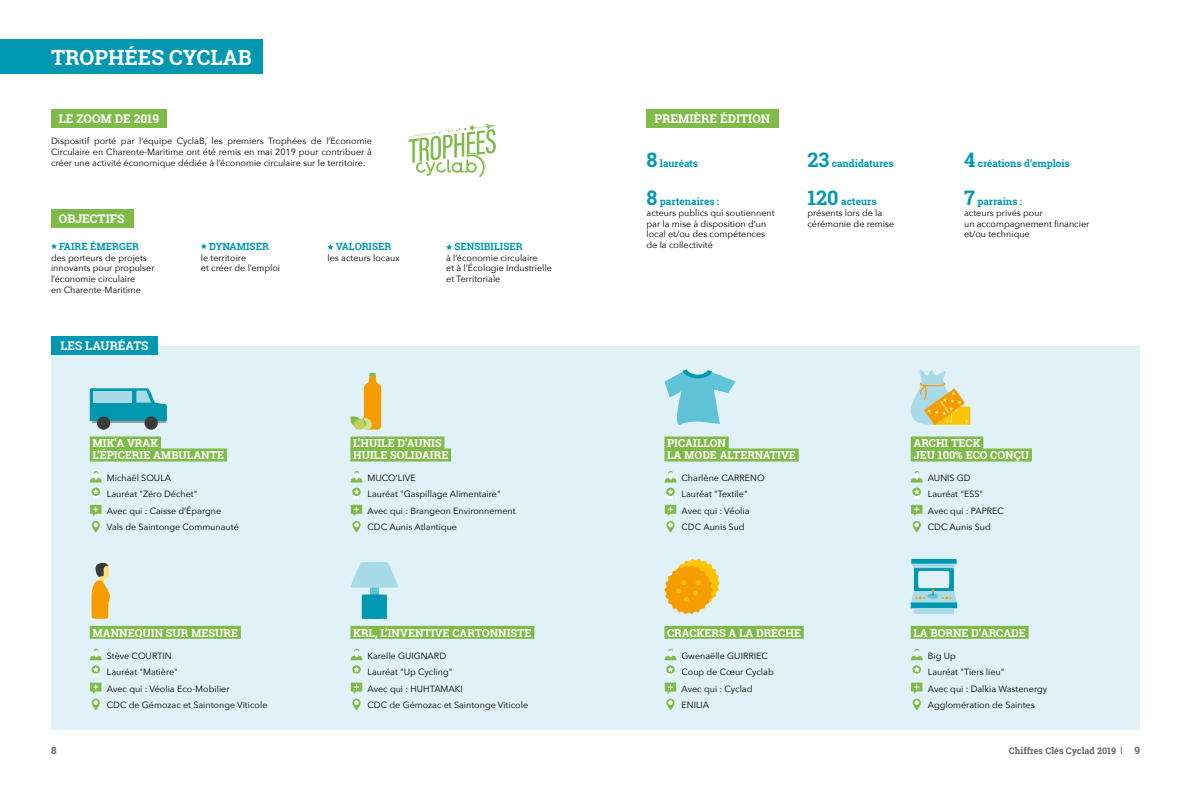
<style>
.page{position:relative;width:1191px;height:794px;background:#fff}
.page>*{position:absolute;margin:0;border:0;box-sizing:border-box;transform-origin:0 0}
.t1{font:700 21px "Roboto Slab";color:#fff}
.t2{font:700 12px "Roboto Slab";color:#fff}
.t3{font:700 11px/12px "Roboto Slab";color:#fff}
.t4{font:700 10px "Roboto Slab";color:#0098b1}
.t5{font:700 10px "Roboto Slab";color:#68685f}
.t6{font:9px/16.5px "Avenir Next";color:#000}
.t7{font:700 9px "Roboto Slab";color:#68685f}
.s1{font-size:20px}
.s2{font-size:10px}
</style>
<div class="page">
<div style="left:51px;top:346px;width:1089px;height:384px;background:#e0f1f7"></div>
<div style="left:0;top:40px;width:262px;height:34px;background:#0098b1"></div>
<div style="left:51px;top:109px;width:116px;height:18px;background:#7fbb48"></div>
<div style="left:51px;top:337px;width:107px;height:18px;background:#0098b1"></div>
<svg style="left:408px;top:124px;width:88px;height:53px"></svg>
<div style="left:664px;top:626px;width:139px;height:13px;background:#7fbb48"></div>
<svg style="left:666px;top:698px;width:8px;height:12px"></svg>
<svg style="left:668px;top:700px;width:5px;height:5px"></svg>
<svg style="left:664px;top:649px;width:12px;height:44px"></svg>
<svg style="left:664px;top:559px;width:55px;height:55px"></svg>
<div style="left:350px;top:436px;width:94px;height:13px;background:#7fbb48"></div>
<div style="left:350px;top:448px;width:101px;height:13px;background:#7fbb48"></div>
<svg style="left:352px;top:521px;width:8px;height:11px"></svg>
<svg style="left:354px;top:522px;width:5px;height:5px"></svg>
<svg style="left:350px;top:471px;width:12px;height:45px"></svg>
<svg style="left:350px;top:372px;width:31px;height:58px"></svg>
<div style="left:910px;top:436px;width:73px;height:13px;background:#7fbb48"></div>
<div style="left:910px;top:448px;width:121px;height:13px;background:#7fbb48"></div>
<svg style="left:912px;top:521px;width:9px;height:11px"></svg>
<svg style="left:914px;top:522px;width:5px;height:5px"></svg>
<svg style="left:910px;top:471px;width:12px;height:45px"></svg>
<div style="left:932px;top:406px;width:38px;height:19px;background:#fdc300"></div>
<svg style="left:910px;top:369px;width:58px;height:56px"></svg>
<div style="left:664px;top:436px;width:64px;height:13px;background:#7fbb48"></div>
<div style="left:664px;top:448px;width:134px;height:13px;background:#7fbb48"></div>
<svg style="left:666px;top:521px;width:8px;height:11px"></svg>
<svg style="left:668px;top:522px;width:5px;height:5px"></svg>
<svg style="left:664px;top:471px;width:12px;height:45px"></svg>
<svg style="left:664px;top:369px;width:71px;height:56px"></svg>
<div style="left:90px;top:436px;width:71px;height:13px;background:#7fbb48"></div>
<div style="left:90px;top:448px;width:137px;height:13px;background:#7fbb48"></div>
<svg style="left:92px;top:521px;width:8px;height:11px"></svg>
<svg style="left:93px;top:522px;width:5px;height:5px"></svg>
<svg style="left:90px;top:471px;width:12px;height:45px"></svg>
<div style="left:92px;top:416px;width:73px;height:7px;background:#9f9e97"></div>
<svg style="left:90px;top:388px;width:77px;height:33px;background:#2ca9bf"></svg>
<div style="left:94px;top:391px;width:38px;height:11px;background:#a9dae7"></div>
<div style="left:97px;top:416px;width:13px;height:14px;background:#3a3a3b;border-radius:50%"></div>
<div style="left:144px;top:416px;width:14px;height:14px;background:#3a3a3b;border-radius:50%"></div>
<div style="left:910px;top:626px;width:118px;height:13px;background:#7fbb48"></div>
<svg style="left:912px;top:698px;width:9px;height:12px"></svg>
<svg style="left:914px;top:700px;width:5px;height:5px"></svg>
<svg style="left:910px;top:649px;width:12px;height:44px"></svg>
<svg style="left:910px;top:559px;width:47px;height:55px"></svg>
<div style="left:90px;top:626px;width:151px;height:13px;background:#7fbb48"></div>
<svg style="left:92px;top:698px;width:8px;height:12px"></svg>
<svg style="left:93px;top:700px;width:5px;height:5px"></svg>
<svg style="left:90px;top:649px;width:12px;height:44px"></svg>
<svg style="left:91px;top:563px;width:19px;height:56px"></svg>
<div style="left:350px;top:626px;width:184px;height:13px;background:#7fbb48"></div>
<svg style="left:352px;top:698px;width:8px;height:12px"></svg>
<svg style="left:354px;top:700px;width:5px;height:5px"></svg>
<svg style="left:350px;top:649px;width:12px;height:44px"></svg>
<div style="left:370px;top:580px;width:8px;height:15px;background:#61c3d7"></div>
<div style="left:362px;top:594px;width:25px;height:25px;background:#0098b1"></div>
<svg style="left:350px;top:562px;width:48px;height:26px"></svg>
<svg style="left:51px;top:243px;width:6px;height:6px"></svg>
<div style="left:51px;top:210px;width:83px;height:18px;background:#7fbb48"></div>
<svg style="left:201px;top:243px;width:6px;height:6px"></svg>
<svg style="left:327px;top:244px;width:6px;height:6px"></svg>
<svg style="left:446px;top:244px;width:6px;height:6px"></svg>
<div style="left:646px;top:109px;width:133px;height:18px;background:#7fbb48"></div>
<h1 class="t1" style="left:51px;top:43px;width:202px">TROPHÉES CYCLAB</h1>
<h2 class="t2" style="left:59px;top:110px;width:102px">LE ZOOM DE 2019</h2>
<p class="t6" style="left:51px;top:135px;width:322px;line-height:10.8px;text-align:justify">Dispositif porté par l’équipe CyclaB, les premiers Trophées de l’Economie Circulaire en Charente-Maritime ont été remis en mai 2019 pour contribuer à créer une activité économique dédiée à l’économie circulaire sur le territoire.</p>
<h2 class="t2" style="left:59px;top:211px;width:67px">OBJECTIFS</h2>
<p class="t4" style="left:59px;top:239px;width:81px">FAIRE ÉMERGER</p>
<p class="t6" style="left:51px;top:252px;width:105px;line-height:10.8px">des porteurs de projets innovants pour propulser l’économie circulaire<br>en Charente-Maritime</p>
<h2 class="t2" style="left:60px;top:338px;width:90px">LES LAURÉATS</h2>
<p class="t4" style="left:209px;top:239px;width:61px">DYNAMISER</p>
<p class="t6" style="left:201px;top:252px;width:81px;line-height:10.8px">le territoire<br>et créer de l’emploi</p>
<p class="t3" style="left:92px;top:437px;width:133px">MIK’A VRAK<br>L’ÉPICERIE AMBULANTE</p>
<p class="t6" style="left:107px;top:469px;width:133px">Michaël SOULA<br>Lauréat "Zéro Déchet"<br>Avec qui : Caisse d’Épargne<br>Vals de Saintonge Communauté</p>
<p class="t3" style="left:92px;top:626px;width:147px">MANNEQUIN SUR MESURE</p>
<p class="t6" style="left:107px;top:647px;width:162px">Stève COURTIN<br>Lauréat "Matière"<br>Avec qui : Véolia Eco-Mobilier<br>CDC de Gémozac et Saintonge Viticole</p>
<p class="t4" style="left:336px;top:239px;width:57px">VALORISER</p>
<p class="t6" style="left:327px;top:249px;width:74px">les acteurs locaux</p>
<p class="t4" style="left:454px;top:239px;width:70px">SENSIBILISER</p>
<p class="t6" style="left:446px;top:252px;width:107px;line-height:10.8px">à l’économie circulaire<br>et à l’Écologie Industrielle et Territoriale</p>
<p class="t3" style="left:353px;top:437px;width:97px">L’HUILE D’AUNIS<br>HUILE SOLIDAIRE</p>
<p class="t6" style="left:367px;top:469px;width:150px">MUCO’LIVE<br>Lauréat "Gaspillage Alimentaire"<br>Avec qui : Brangeon Environnement<br>CDC Aunis Atlantique</p>
<p class="t3" style="left:353px;top:626px;width:180px">KRL, L’INVENTIVE CARTONNISTE</p>
<p class="t6" style="left:367px;top:647px;width:162px">Karelle GUIGNARD<br>Lauréat "Up Cycling"<br>Avec qui : HUHTAMAKI<br>CDC de Gémozac et Saintonge Viticole</p>
<h2 class="t2" style="left:654px;top:110px;width:117px">PREMIÈRE ÉDITION</h2>
<p class="t4" style="left:646px;top:157px;width:53px"><span class="s1">8</span> lauréats</p>
<p class="t4" style="left:807px;top:157px;width:88px"><span class="s1">23</span> candidatures</p>
<p class="t4" style="left:646px;top:194px;width:74px"><span class="s1">8</span> partenaires :</p>
<p class="t6" style="left:646px;top:207px;width:130px;line-height:10.8px">acteurs publics qui soutiennent par la mise à disposition d’un local et/ou des compétences de la collectivité</p>
<p class="t4" style="left:807px;top:194px;width:71px"><span class="s1">120</span> acteurs</p>
<p class="t6" style="left:807px;top:207px;width:88px;line-height:10.8px">présents lors de la cérémonie de remise</p>
<p class="t4" style="left:964px;top:157px;width:107px"><span class="s1">4</span> créations d’emplois</p>
<p class="t4" style="left:964px;top:194px;width:60px"><span class="s1">7</span> parrains :</p>
<p class="t6" style="left:964px;top:207px;width:127px;line-height:10.8px">acteurs privés pour<br>un accompagnement financier et/ou technique</p>
<p class="t3" style="left:667px;top:437px;width:130px">PICAILLON<br>LA MODE ALTERNATIVE</p>
<p class="t6" style="left:681px;top:469px;width:85px">Charlène CARRENO<br>Lauréat "Textile"<br>Avec qui : Véolia<br>CDC Aunis Sud</p>
<p class="t3" style="left:667px;top:626px;width:135px">CRACKERS A LA DRÈCHE</p>
<p class="t6" style="left:681px;top:647px;width:94px">Gwenaëlle GUIRRIEC<br>Coup de Cœur Cyclab<br>Avec qui : Cyclad<br>ENILIA</p>
<p class="t3" style="left:913px;top:437px;width:117px">ARCHI TECK<br>JEU 100% ECO CONÇU</p>
<p class="t6" style="left:927px;top:469px;width:78px">AUNIS GD<br>Lauréat "ESS"<br>Avec qui : PAPREC<br>CDC Aunis Sud</p>
<p class="t3" style="left:913px;top:626px;width:114px">LA BORNE D’ARCADE</p>
<p class="t6" style="left:927px;top:647px;width:121px">Big Up<br>Lauréat "Tiers lieu"<br>Avec qui : Dalkia Wastenergy<br>Agglomération de Saintes</p>
<p class="t5" style="left:51px;top:744px;width:7px">8</p>
<p class="t7" style="left:1009px;top:745px;width:132px">Chiffres Clés Cyclad 2019 | <span class="s2">9</span></p>
</div>
